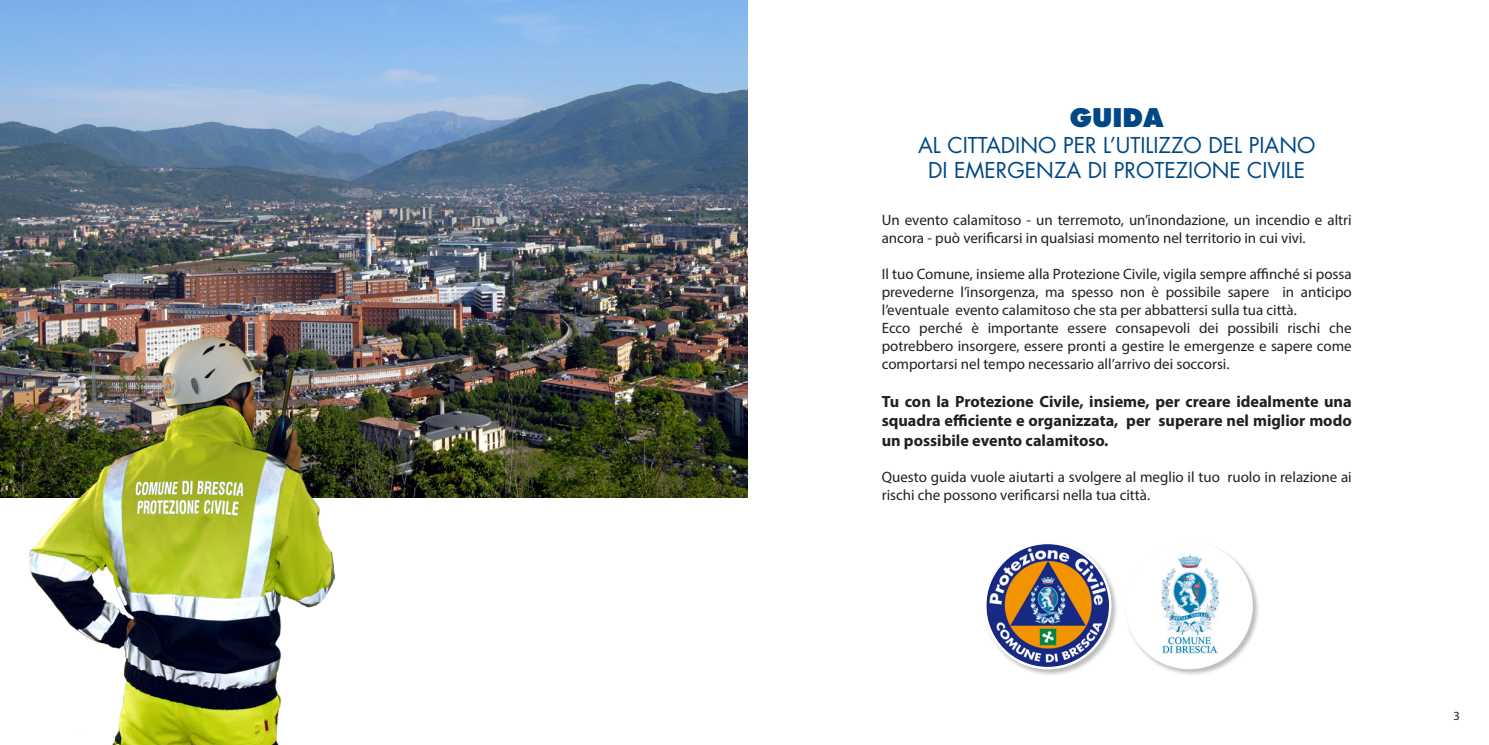
<style>
.page{position:relative;width:1489px;height:745px;background:#fff}
.page>*{position:absolute;margin:0;border:0;box-sizing:border-box;transform-origin:0 0}
.t1{font:800 25px "Futura Std";color:#004785}
.t2{font:21.25px/25.5px "Futura Std";color:#004785;text-align:center}
.t3{font:700 16.25px/19.5px "Myriad Pro";color:#231f20;text-align:justify}
.t4{font:15px/18px "Myriad Pro";color:#231f20}
.t5{font:12.5px "Myriad Pro";color:#231f20}
</style>
<div class="page">
<img style="left:0;top:0;width:747px;height:497px">
<img style="left:13px;top:275px;width:352px;height:469px">
<div style="left:982px;top:540px;width:136px;height:135px;background:#231f20;opacity:.3"></div>
<img style="left:985px;top:542px;width:125px;height:125px;border-radius:63px">
<div style="left:1124px;top:540px;width:135px;height:135px;background:#231f20;opacity:.3"></div>
<div style="left:1127px;top:543px;width:123px;height:124px;background:#fff;border-radius:50%"></div>
<img style="left:1143px;top:548px;width:92px;height:105px">
<div style="left:1125px;top:541px;width:127px;height:127px;border:4px solid #fff;border-radius:50%"></div>
<h1 class="t1" style="left:1069px;top:102px;width:95px">GUIDA</h1>
<h2 class="t2" style="left:918px;top:132px;width:399px">AL CITTADINO PER L’UTILIZZO DEL PIANO<br>DI EMERGENZA DI PROTEZIONE CIVILE</h2>
<p class="t4" style="left:881px;top:210px;width:471px">Un evento calamitoso - un terremoto, un’inondazione, un incendio e altri ancora - può verificarsi in qualsiasi momento nel territorio in cui vivi.</p>
<p class="t4" style="left:881px;top:264px;width:471px">Il tuo Comune, insieme alla Protezione Civile, vigila sempre affinché si possa prevederne l’insorgenza, ma spesso non è possibile sapere in anticipo l’eventuale evento calamitoso che sta per abbattersi sulla tua città.<br>Ecco perché è importante essere consapevoli dei possibili rischi che potrebbero insorgere, essere pronti a gestire le emergenze e sapere come comportarsi nel tempo necessario all’arrivo dei soccorsi.</p>
<p class="t3" style="left:881px;top:390px;width:471px">Tu con la Protezione Civile, insieme, per creare idealmente una squadra efficiente e organizzata, per superare nel miglior modo un possibile evento calamitoso.</p>
<p class="t4" style="left:881px;top:467px;width:471px">Questo guida vuole aiutarti a svolgere al meglio il tuo ruolo in relazione ai rischi che possono verificarsi nella tua città.</p>
<p class="t5" style="left:1453px;top:708px;width:8px">3</p>
</div>
